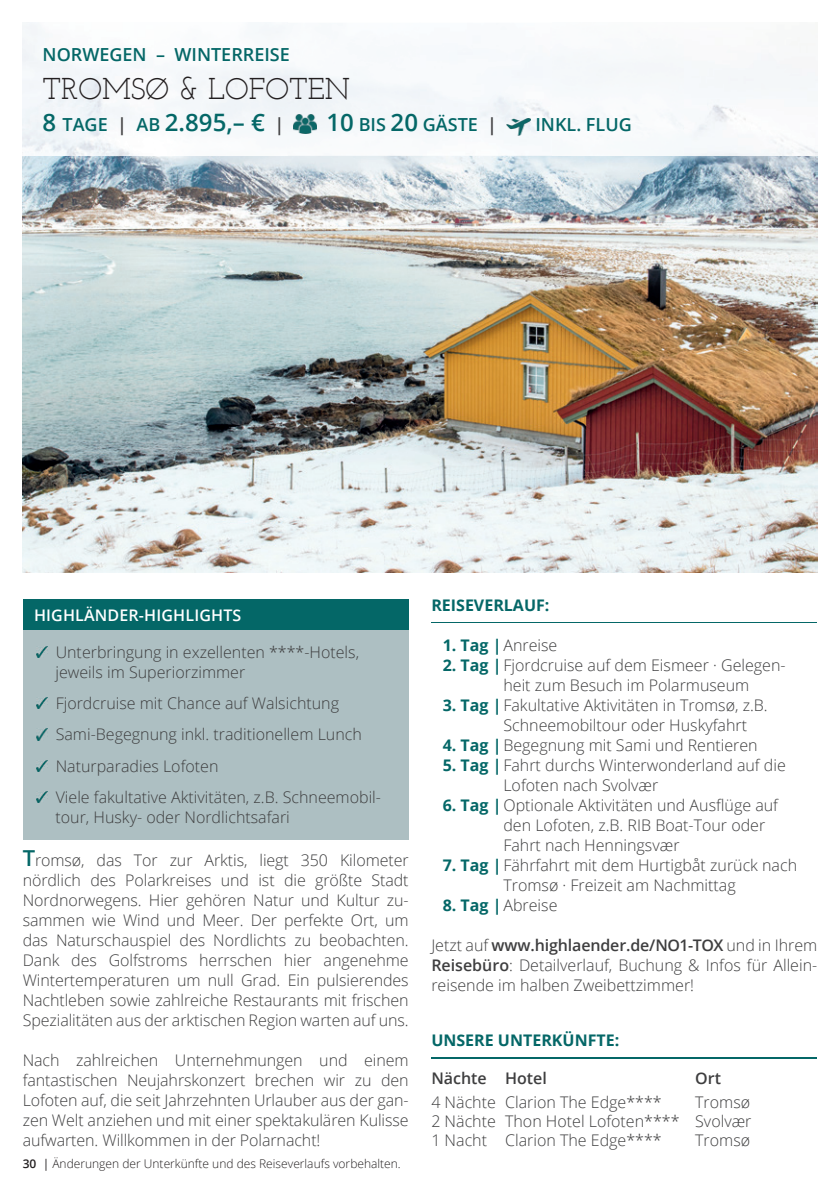
<style>
.page{position:relative;width:840px;height:1191px;background:#fff}
.page>*{position:absolute;margin:0;border:0;box-sizing:border-box;transform-origin:0 0}
.t1{font:30px "Josefin Slab";color:#231f20}
.t2{font:600 24px "Open Sans";color:#046767}
.t3{font:600 18px "Open Sans";color:#046767}
.t4{font:300 16px/20px "Open Sans";color:#3e3e3f}
.t5{font:700 16px "Open Sans";color:#046767}
.t6{font:600 16px "Open Sans";letter-spacing:.01em;color:#fff}
.t7{font:600 16px "Open Sans";color:#3e3e3f}
.t8{font:300 12px "Open Sans";color:#231f20}
.s1{font-size:18px}
.s2{font-size:18px;color:#3e3e3f}
.s3{font-size:24px}
.s4{color:#3e3e3f}
.s5{font-weight:600;font-size:22px;color:#046767}
.s6{font-weight:600}
.s7{font-weight:400}
.s8{font-weight:700;color:#046767}
</style>
<div class="page">
<img style="left:23px;top:156px;width:793px;height:417px">
<hr style="left:431px;top:622px;width:385px;height:1px;background:#046767">
<div style="left:22px;top:22px;width:796px;height:134px;background:#f6f9fb"></div>
<img style="left:293px;top:114px;width:23px;height:19px">
<img style="left:506px;top:118px;width:24px;height:17px">
<div style="left:23px;top:608px;width:385px;height:232px;background:#adbfc2"></div>
<div style="left:23px;top:599px;width:385px;height:30px;background:#046767"></div>
<svg style="left:37px;top:646px;width:10px;height:11px"></svg>
<svg style="left:37px;top:697px;width:10px;height:12px"></svg>
<svg style="left:37px;top:729px;width:10px;height:11px"></svg>
<svg style="left:37px;top:760px;width:10px;height:11px"></svg>
<svg style="left:37px;top:791px;width:10px;height:12px"></svg>
<hr style="left:431px;top:1057px;width:385px;height:1px;background:#046767">
<p class="t3" style="left:43px;top:42px;width:249px">NORWEGEN – WINTERREISE</p>
<h1 class="t1" style="left:43px;top:71px;width:309px">TROMSØ &amp; LOFOTEN</h1>
<h2 class="t2" style="left:43px;top:106px;width:243px">8 <span class="s1">TAGE</span> <span class="s2">|</span> <span class="s1">AB</span> 2.895,– € <span class="s2">|</span></h2>
<p class="t3" style="left:326px;top:112px;width:172px"><span class="s3">10</span> BIS <span class="s3">20</span> GÄSTE <span class="s4">|</span></p>
<p class="t3" style="left:535px;top:112px;width:98px">INKL. FLUG</p>
<p class="t6" style="left:34px;top:603px;width:209px">HIGHLÄNDER-HIGHLIGHTS</p>
<p class="t4" style="left:55px;top:641px;width:305px">Unterbringung in exzellenten ****-Hotels, jeweils im Superiorzimmer</p>
<p class="t4" style="left:56px;top:687px;width:327px;line-height:31.4px">Fjordcruise mit Chance auf Walsichtung Sami-Begegnung inkl. traditionellem Lunch Naturparadies Lofoten<br>Viele fakultative Aktivitäten, z.B. Schneemobil-</p>
<p class="t4" style="left:55px;top:806px;width:236px">tour, Husky- oder Nordlichtsafari</p>
<p class="t4" style="left:23px;top:849px;width:387px;text-align:justify"><span class="s5">T</span>romsø, das Tor zur Arktis, liegt 350 Kilometer nördlich des Polarkreises und ist die größte Stadt Nordnorwegens. Hier gehören Natur und Kultur zu&shy;sammen wie Wind und Meer. Der perfekte Ort, um das Naturschauspiel des Nordlichts zu beobachten.<br>Dank des Golfstroms herrschen hier angenehme Wintertemperaturen um null Grad. Ein pulsierendes Nachtleben sowie zahlreiche Restaurants mit frischen Spezialitäten aus der arktischen Region warten auf uns.</p>
<p class="t4" style="left:23px;top:1049px;width:387px;text-align:justify">Nach zahlreichen Unternehmungen und einem fantastischen Neujahrskonzert brechen wir zu den Lofoten auf, die seit Jahrzehnten Urlauber aus der gan&shy;zen Welt anziehen und mit einer spektakulären Kulisse aufwarten. Willkommen in der Polarnacht!</p>
<p class="t8" style="left:23px;top:1155px;width:379px"><span class="s6">30</span> <span class="s7">|</span> Änderungen der Unterkünfte und des Reiseverlaufs vorbehalten.</p>
<p class="t5" style="left:431px;top:593px;width:120px">REISEVERLAUF:</p>
<p class="t4" style="left:442px;top:634px;width:116px"><span class="s8">1. Tag |</span> Anreise</p>
<p class="t4" style="left:503px;top:654px;width:283px;text-indent:-61px"><span class="s8">2. Tag |</span> Fjordcruise auf dem Eismeer · Gelegen&shy;heit zum Besuch im Polarmuseum</p>
<p class="t4" style="left:503px;top:694px;width:266px;text-indent:-61px"><span class="s8">3. Tag |</span> Fakultative Aktivitäten in Tromsø, z.B.<br>Schneemobiltour oder Huskyfahrt</p>
<p class="t4" style="left:442px;top:734px;width:316px"><span class="s8">4. Tag |</span> Begegnung mit Sami und Rentieren</p>
<p class="t4" style="left:503px;top:754px;width:284px;text-indent:-61px"><span class="s8">5. Tag |</span> Fahrt durchs Winterwonderland auf die<br>Lofoten nach Svolvær</p>
<p class="t4" style="left:503px;top:794px;width:276px;text-indent:-61px"><span class="s8">6. Tag |</span> Optionale Aktivitäten und Ausflüge auf den Lofoten, z.B. RIB Boat-Tour oder<br>Fahrt nach Henningsvær</p>
<p class="t4" style="left:442px;top:854px;width:356px;text-align:center"><span class="s8">7. Tag |</span> Fährfahrt mit dem Hurtigbåt zurück nach<br>Tromsø · Freizeit am Nachmittag</p>
<p class="t4" style="left:442px;top:894px;width:116px"><span class="s8">8. Tag |</span> Abreise</p>
<p class="t4" style="left:431px;top:934px;width:387px;text-align:justify">Jetzt auf <span class="s6">www.highlaender.de/NO1-TOX</span> und in Ihrem <span class="s6">Reisebüro</span>: Detailverlauf, Buchung &amp; Infos für Allein&shy;reisende im halben Zweibettzimmer!</p>
<p class="t5" style="left:431px;top:1029px;width:189px">UNSERE UNTERKÜNFTE:</p>
<p class="t7" style="left:431px;top:1067px;width:117px">Nächte Hotel</p>
<p class="t7" style="left:694px;top:1067px;width:27px">Ort</p>
<p class="t4" style="left:431px;top:1092px;width:232px">4 Nächte Clarion The Edge****</p>
<p class="t4" style="left:431px;top:1092px;width:321px;line-height:18.6px;text-align:justify;text-indent:264px">Tromsø 2 Nächte Thon Hotel Lofoten**** Svolvær 1 Nacht Clarion The Edge****</p>
<p class="t4" style="left:694px;top:1129px;width:56px">Tromsø</p>
</div>
